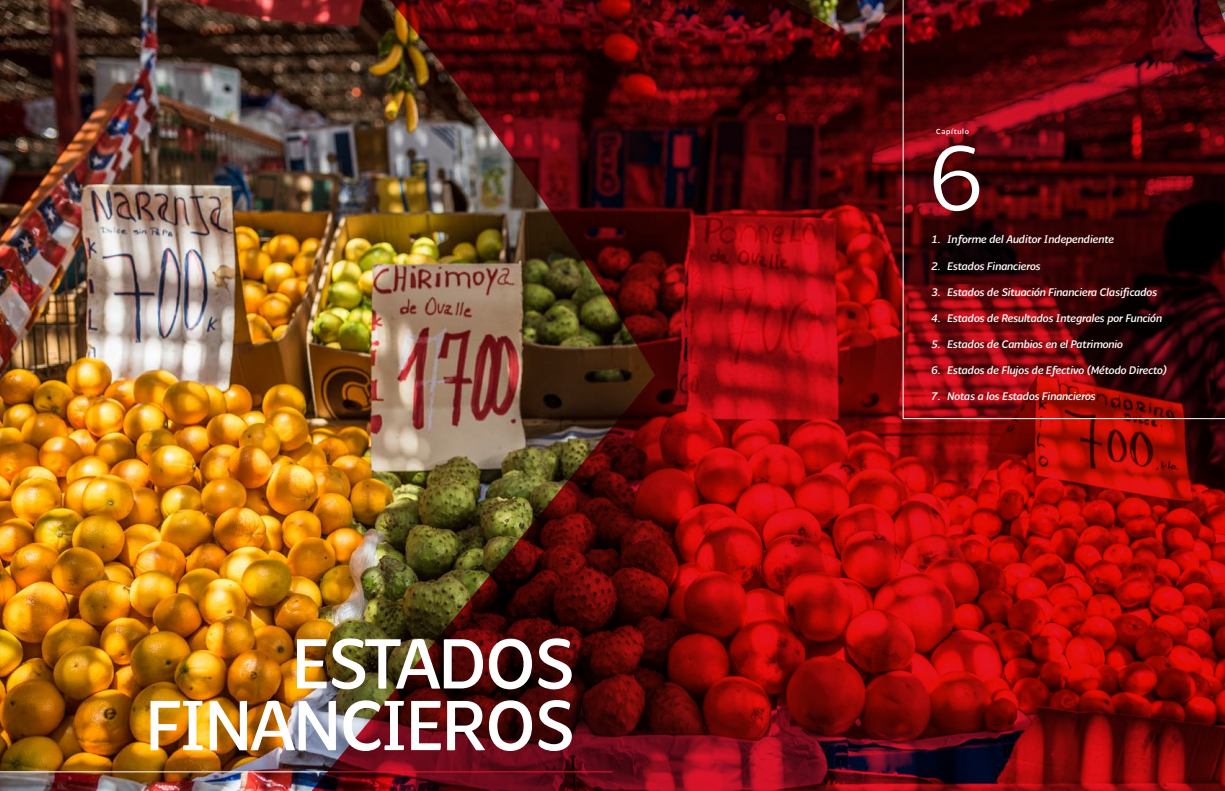
<style>
.page{position:relative;width:1225px;height:791px;background:#fff}
.page>*{position:absolute;margin:0;border:0;box-sizing:border-box;transform-origin:0 0}
.t1{font:90.5px "Chilena Fina";color:#fff}
.t2{font:70.2px "Chilena";color:#fff}
.t3{font:italic 10.9px "Chilena";color:#fff}
.t4{font:7.3px "Chilena";letter-spacing:.1em;color:#fff}
</style>
<div class="page">
<img style="left:0;top:0;width:300px;height:791px">
<hr style="left:0;top:771px;width:612px;height:1px;background:#fff">
<img style="left:300px;top:0;width:925px;height:791px">
<svg style="left:903px;top:0;width:322px;height:419px"></svg>
<h2 class="t2" style="left:292px;top:621px;width:284px">ESTADOS</h2>
<h2 class="t2" style="left:146px;top:682px;width:430px">FINANCIEROS</h2>
<p class="t4" style="left:936px;top:127px;width:34px">Capítulo</p>
<h1 class="t1" style="left:929px;top:123px;width:55px">6</h1>
<p class="t3" style="left:947px;top:233px;width:168px">Informe del Auditor Independiente</p>
<p class="t3" style="left:947px;top:259px;width:95px">Estados Financieros</p>
<p class="t3" style="left:947px;top:285px;width:211px">Estados de Situación Financiera Clasificados</p>
<p class="t3" style="left:947px;top:311px;width:216px">Estados de Resultados Integrales por Función</p>
<p class="t3" style="left:947px;top:337px;width:177px">Estados de Cambios en el Patrimonio</p>
<p class="t3" style="left:947px;top:364px;width:221px">Estados de Flujos de Efectivo (Método Directo)</p>
<p class="t3" style="left:947px;top:390px;width:150px">Notas a los Estados Financieros</p>
<p class="t3" style="left:931px;top:233px;width:10px">1.</p>
<p class="t3" style="left:931px;top:259px;width:10px">2.</p>
<p class="t3" style="left:931px;top:285px;width:10px">3.</p>
<p class="t3" style="left:931px;top:311px;width:10px">4.</p>
<p class="t3" style="left:931px;top:337px;width:10px">5.</p>
<p class="t3" style="left:931px;top:364px;width:10px">6.</p>
<p class="t3" style="left:931px;top:390px;width:10px">7.</p>
</div>
